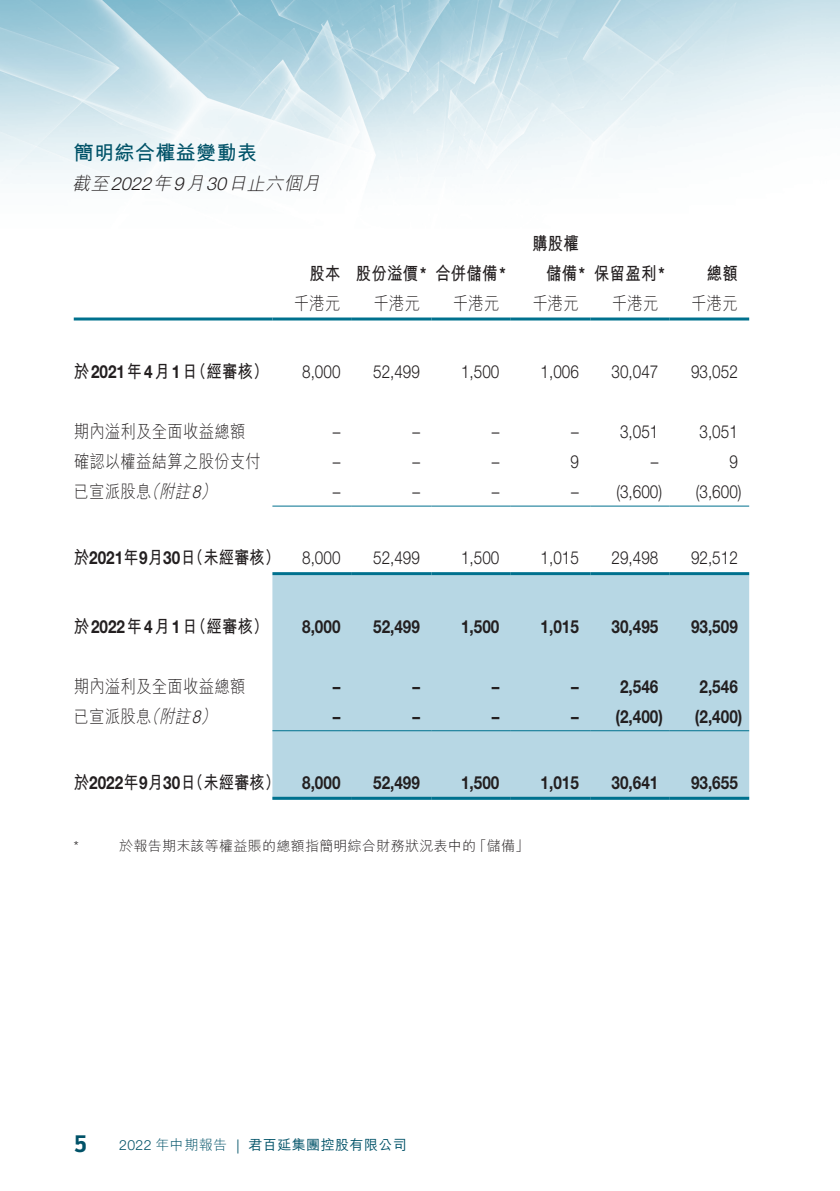
<style>
.page{position:relative;width:840px;height:1191px;background:#fff}
.page>*{position:absolute;margin:0;border:0;box-sizing:border-box;transform-origin:0 0}
.t1{font:700 24px "Battersea";color:#005268}
._01_H1{font:700 20px "M Hei HK";letter-spacing:.02em;color:#005268}
._50_Table_txt{font:300 18px "Helvetica Neue LT Std";color:#231f20;scale:.85 1}
._50_Table_txt-2{font:700 18px "Helvetica Neue LT Std";color:#231f20;scale:.85 1}
._50_Table_txt-3{font:700 18px "M Hei HK";letter-spacing:.02em;color:#231f20;scale:.85 1}
._50_Table_txt-4{font:300 18px "M Hei HK";letter-spacing:.02em;color:#231f20;scale:.85 1}
._00_txt{font:italic 300 18px "M Hei HK";color:#231f20}
._50_Table_txt-5{font:italic 300 18px "M Hei HK";color:#231f20;scale:.85 1}
._06_Notes{font:300 14px "M Hei HK";letter-spacing:.02em;color:#231f20}
.t2{font:500 14px "M Hei HK";letter-spacing:.03em;color:#005268}
.t3{font:300 14px "M Hei HK";letter-spacing:.03em;color:#005268}
.t4{font:300 14px "Helvetica LT Std";color:#005268}
._06_Notes-2{font:300 14px "Helvetica Neue LT Std";color:#231f20}
.s1{font-family:"Helvetica Neue LT Std"}
.s2{font-style:italic}
.s3{font-family:"Helvetica Neue LT Std";font-style:italic}
</style>
<div class="page">
<img style="left:0;top:0;width:839px;height:507px">
<div style="left:272px;top:575px;width:476px;height:221px;background:#b7d7e4"></div>
<hr style="left:74px;top:317px;width:198px;height:3px;background:#00718e">
<hr style="left:272px;top:317px;width:79px;height:3px;background:#00718e">
<hr style="left:351px;top:317px;width:80px;height:3px;background:#00718e">
<hr style="left:431px;top:317px;width:79px;height:3px;background:#00718e">
<hr style="left:510px;top:317px;width:80px;height:3px;background:#00718e">
<hr style="left:590px;top:317px;width:79px;height:3px;background:#00718e">
<hr style="left:669px;top:317px;width:79px;height:3px;background:#00718e">
<hr style="left:272px;top:505px;width:79px;height:1px;background:#00718e">
<hr style="left:351px;top:505px;width:80px;height:1px;background:#00718e">
<hr style="left:431px;top:505px;width:79px;height:1px;background:#00718e">
<hr style="left:510px;top:505px;width:80px;height:1px;background:#00718e">
<hr style="left:590px;top:505px;width:79px;height:1px;background:#00718e">
<hr style="left:669px;top:505px;width:79px;height:1px;background:#00718e">
<hr style="left:272px;top:572px;width:79px;height:3px;background:#00718e">
<hr style="left:351px;top:572px;width:80px;height:3px;background:#00718e">
<hr style="left:431px;top:572px;width:79px;height:3px;background:#00718e">
<hr style="left:510px;top:572px;width:80px;height:3px;background:#00718e">
<hr style="left:590px;top:572px;width:79px;height:3px;background:#00718e">
<hr style="left:669px;top:572px;width:79px;height:3px;background:#00718e">
<hr style="left:272px;top:730px;width:79px;height:1px;background:#00718e">
<hr style="left:351px;top:730px;width:80px;height:1px;background:#00718e">
<hr style="left:431px;top:730px;width:79px;height:1px;background:#00718e">
<hr style="left:510px;top:730px;width:80px;height:1px;background:#00718e">
<hr style="left:590px;top:730px;width:79px;height:1px;background:#00718e">
<hr style="left:669px;top:730px;width:79px;height:1px;background:#00718e">
<hr style="left:272px;top:796px;width:79px;height:3px;background:#00718e">
<hr style="left:351px;top:796px;width:80px;height:3px;background:#00718e">
<hr style="left:431px;top:796px;width:79px;height:3px;background:#00718e">
<hr style="left:510px;top:796px;width:80px;height:3px;background:#00718e">
<hr style="left:590px;top:796px;width:79px;height:3px;background:#00718e">
<hr style="left:669px;top:796px;width:79px;height:3px;background:#00718e">
<p class="_01_H1" style="left:74px;top:138px;width:185px">簡明綜合權益變動表</p>
<p class="_00_txt" style="left:72px;top:174px;width:253px">截至<span class="s1">2022</span>年<span class="s1">9</span>月<span class="s1">30</span>日止六個月</p>
<p class="_50_Table_txt-3" style="left:532px;top:230px;width:56px">購股權</p>
<p class="_50_Table_txt-3" style="left:309px;top:260px;width:38px">股本</p>
<p class="_50_Table_txt-3" style="left:355px;top:260px;width:84px">股份溢價<span class="s1">*</span></p>
<p class="_50_Table_txt-3" style="left:435px;top:260px;width:84px">合併儲備<span class="s1">*</span></p>
<p class="_50_Table_txt-3" style="left:545px;top:260px;width:47px">儲備<span class="s1">*</span></p>
<p class="_50_Table_txt-3" style="left:594px;top:260px;width:84px">保留盈利<span class="s1">*</span></p>
<p class="_50_Table_txt-3" style="left:706px;top:260px;width:38px">總額</p>
<p class="_50_Table_txt-4" style="left:294px;top:294px;width:56px">千港元</p>
<p class="_50_Table_txt-4" style="left:373px;top:294px;width:56px">千港元</p>
<p class="_50_Table_txt-4" style="left:452px;top:294px;width:56px">千港元</p>
<p class="_50_Table_txt-4" style="left:532px;top:294px;width:56px">千港元</p>
<p class="_50_Table_txt-4" style="left:611px;top:294px;width:56px">千港元</p>
<p class="_50_Table_txt-4" style="left:690px;top:294px;width:56px">千港元</p>
<p class="_50_Table_txt-3" style="left:74px;top:358px;width:230px">於<span class="s1">2021</span>年 月<span class="s1">4</span> （日<span class="s1">1</span> 經審核(</p>
<p class="_50_Table_txt" style="left:302px;top:361px;width:47px">8,000</p>
<p class="_50_Table_txt" style="left:373px;top:361px;width:57px">52,499</p>
<p class="_50_Table_txt" style="left:461px;top:361px;width:47px">1,500</p>
<p class="_50_Table_txt" style="left:540px;top:361px;width:47px">1,006</p>
<p class="_50_Table_txt" style="left:611px;top:361px;width:57px">30,047</p>
<p class="_50_Table_txt" style="left:690px;top:361px;width:57px">93,052</p>
<p class="_50_Table_txt-4" style="left:74px;top:422px;width:203px">期內溢利及全面收益總額</p>
<p class="_50_Table_txt" style="left:332px;top:421px;width:10px">–</p>
<p class="_50_Table_txt" style="left:412px;top:421px;width:11px">–</p>
<p class="_50_Table_txt" style="left:491px;top:421px;width:11px">–</p>
<p class="_50_Table_txt" style="left:571px;top:421px;width:11px">–</p>
<p class="_50_Table_txt" style="left:619px;top:421px;width:47px">3,051</p>
<p class="_50_Table_txt" style="left:699px;top:421px;width:47px">3,051</p>
<p class="_50_Table_txt-4" style="left:74px;top:452px;width:221px">確認以權益結算之股份支付</p>
<p class="_50_Table_txt" style="left:332px;top:451px;width:10px">–</p>
<p class="_50_Table_txt" style="left:412px;top:451px;width:11px">–</p>
<p class="_50_Table_txt" style="left:491px;top:451px;width:11px">–</p>
<p class="_50_Table_txt" style="left:570px;top:451px;width:12px">9</p>
<p class="_50_Table_txt" style="left:650px;top:451px;width:11px">–</p>
<p class="_50_Table_txt" style="left:728px;top:451px;width:12px">9</p>
<p class="_50_Table_txt-4" style="left:74px;top:482px;width:173px">已宣派股息<span class="s2">附註 (</span><span class="s3">8</span></p>
<p class="_50_Table_txt-5" style="left:144px;top:482px;width:24px">（</p>
<p class="_50_Table_txt" style="left:332px;top:481px;width:10px">–</p>
<p class="_50_Table_txt" style="left:412px;top:481px;width:11px">–</p>
<p class="_50_Table_txt" style="left:491px;top:481px;width:11px">–</p>
<p class="_50_Table_txt" style="left:571px;top:481px;width:11px">–</p>
<p class="_50_Table_txt" style="left:616px;top:481px;width:55px">)3,600(</p>
<p class="_50_Table_txt" style="left:695px;top:481px;width:55px">)3,600(</p>
<p class="_50_Table_txt-3" style="left:74px;top:544px;width:244px">於<span class="s1">2021</span>年月<span class="s1">9 30</span> （日未經審核(</p>
<p class="_50_Table_txt" style="left:302px;top:547px;width:47px">8,000</p>
<p class="_50_Table_txt" style="left:373px;top:547px;width:57px">52,499</p>
<p class="_50_Table_txt" style="left:461px;top:547px;width:47px">1,500</p>
<p class="_50_Table_txt" style="left:540px;top:547px;width:47px">1,015</p>
<p class="_50_Table_txt" style="left:611px;top:547px;width:57px">29,498</p>
<p class="_50_Table_txt" style="left:690px;top:547px;width:57px">92,512</p>
<p class="_50_Table_txt-3" style="left:74px;top:613px;width:230px">於<span class="s1">2022</span>年 月<span class="s1">4</span> （日<span class="s1">1</span> 經審核(</p>
<p class="_50_Table_txt-2" style="left:302px;top:615px;width:47px">8,000</p>
<p class="_50_Table_txt-2" style="left:373px;top:615px;width:57px">52,499</p>
<p class="_50_Table_txt-2" style="left:461px;top:615px;width:47px">1,500</p>
<p class="_50_Table_txt-2" style="left:540px;top:615px;width:47px">1,015</p>
<p class="_50_Table_txt-2" style="left:611px;top:615px;width:57px">30,495</p>
<p class="_50_Table_txt-2" style="left:690px;top:615px;width:57px">93,509</p>
<p class="_50_Table_txt-4" style="left:74px;top:677px;width:203px">期內溢利及全面收益總額</p>
<p class="_50_Table_txt-2" style="left:332px;top:675px;width:10px">–</p>
<p class="_50_Table_txt-2" style="left:412px;top:675px;width:11px">–</p>
<p class="_50_Table_txt-2" style="left:491px;top:675px;width:11px">–</p>
<p class="_50_Table_txt-2" style="left:571px;top:675px;width:11px">–</p>
<p class="_50_Table_txt-2" style="left:619px;top:675px;width:47px">2,546</p>
<p class="_50_Table_txt-2" style="left:699px;top:675px;width:47px">2,546</p>
<p class="_50_Table_txt-4" style="left:74px;top:707px;width:173px">已宣派股息<span class="s2">附註 (</span><span class="s3">8</span></p>
<p class="_50_Table_txt-5" style="left:144px;top:707px;width:24px">（</p>
<p class="_50_Table_txt-2" style="left:332px;top:705px;width:10px">–</p>
<p class="_50_Table_txt-2" style="left:412px;top:705px;width:11px">–</p>
<p class="_50_Table_txt-2" style="left:491px;top:705px;width:11px">–</p>
<p class="_50_Table_txt-2" style="left:571px;top:705px;width:11px">–</p>
<p class="_50_Table_txt-2" style="left:615px;top:705px;width:57px">)2,400(</p>
<p class="_50_Table_txt-2" style="left:694px;top:705px;width:57px">)2,400(</p>
<p class="_50_Table_txt-3" style="left:74px;top:769px;width:244px">於<span class="s1">2022</span>年月<span class="s1">9 30</span> （日未經審核(</p>
<p class="_50_Table_txt-2" style="left:302px;top:771px;width:47px">8,000</p>
<p class="_50_Table_txt-2" style="left:373px;top:771px;width:57px">52,499</p>
<p class="_50_Table_txt-2" style="left:461px;top:771px;width:47px">1,500</p>
<p class="_50_Table_txt-2" style="left:540px;top:771px;width:47px">1,015</p>
<p class="_50_Table_txt-2" style="left:611px;top:771px;width:57px">30,641</p>
<p class="_50_Table_txt-2" style="left:690px;top:771px;width:57px">93,655</p>
<p class="_06_Notes-2" style="left:74px;top:837px;width:6px">*</p>
<p class="_06_Notes" style="left:119px;top:839px;width:358px">於報告期末該等權益賬的總額指簡明綜合財務狀況表中的</p>
<p class="_06_Notes" style="left:472px;top:839px;width:58px">「儲備「</p>
<h1 class="t1" style="left:74px;top:1128px;width:15px">5</h1>
<p class="t3" style="left:119px;top:1137px;width:109px"><span class="s1">2022</span> 年中期報告</p>
<p class="t4" style="left:236px;top:1135px;width:5px">|</p>
<p class="t2" style="left:248px;top:1134px;width:160px">君百延集團控股有限公司</p>
</div>
